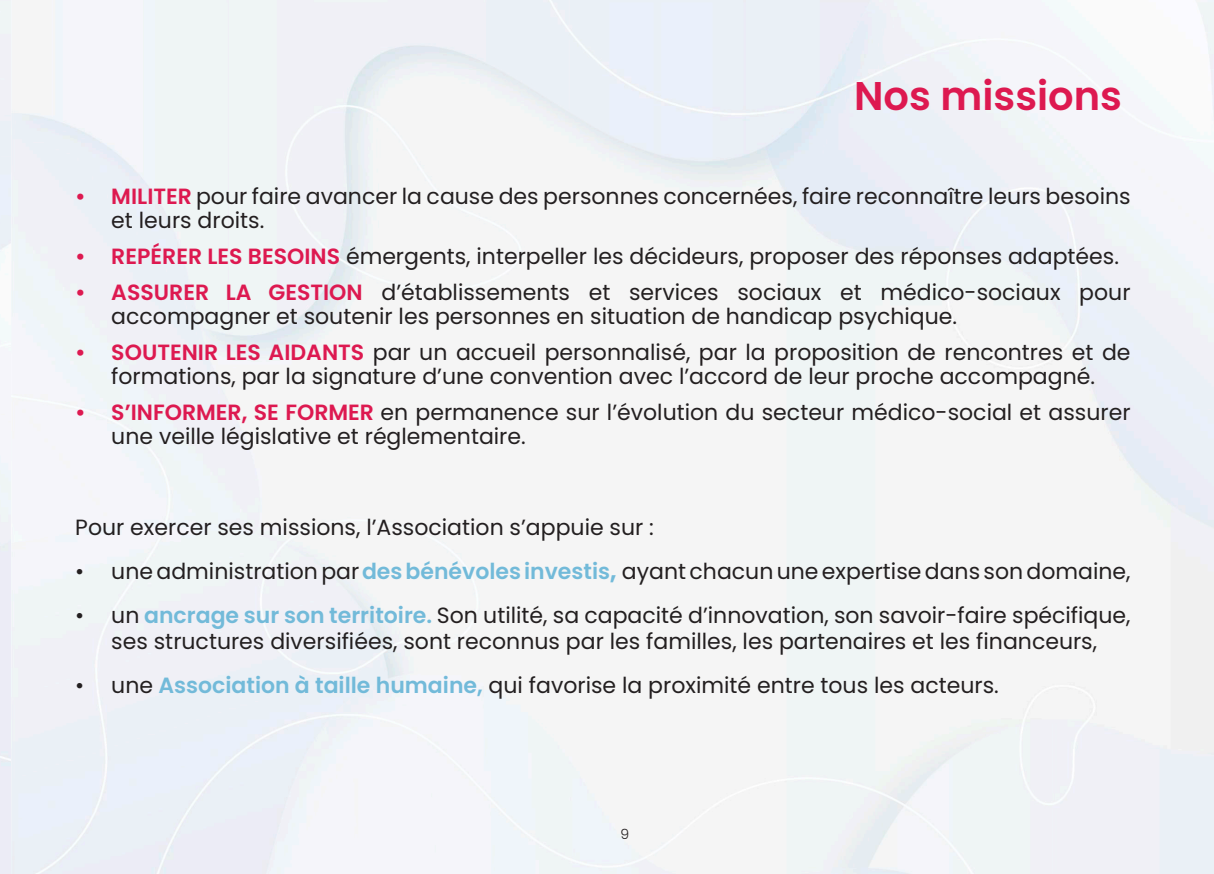
<style>
.page{position:relative;width:1214px;height:874px;background:#fff}
.page>*{position:absolute;margin:0;border:0;box-sizing:border-box;transform-origin:0 0}
.titre_2{font:600 40px "Poppins";color:#dd1950}
.t1{font:22px/24px "Poppins";color:#231f20}
.t2{font:300 14px "Poppins";color:#231f20}
.s1{font-weight:600;color:#dd1950}
.s2{font-weight:600;color:#72bad9}
.s3{font-weight:700;color:#72bad9}
</style>
<div class="page">
<p class="titre_2" style="left:854px;top:72px;width:269px">Nos missions</p>
<p class="t1" style="left:111px;top:184px;width:1020px;text-indent:-36px"><span class="s1">• MILITER</span> pour faire avancer la cause des personnes concernées, faire reconnaître leurs besoins et leurs droits.</p>
<p class="t1" style="left:75px;top:244px;width:1045px"><span class="s1">• REPÉRER LES BESOINS</span> émergents, interpeller les décideurs, proposer des réponses adaptées.</p>
<p class="t1" style="left:111px;top:280px;width:1020px;text-indent:-36px"><span class="s1">• ASSURER LA GESTION</span> d’établissements et services sociaux et médico-sociaux pour accompagner et soutenir les personnes en situation de handicap psychique.</p>
<p class="t1" style="left:75px;top:340px;width:1056px;text-align:center"><span class="s1">• SOUTENIR LES AIDANTS</span> par un accueil personnalisé, par la proposition de rencontres et de formations, par la signature d’une convention avec l’accord de leur proche accompagné.</p>
<p class="t1" style="left:111px;top:400px;width:1020px;text-indent:-36px"><span class="s1">• S’INFORMER, SE FORMER</span> en permanence sur l’évolution du secteur médico-social et assurer une veille législative et réglementaire.</p>
<p class="t1" style="left:75px;top:515px;width:580px">Pour exercer ses missions, l’Association s’appuie sur :</p>
<p class="t1" style="left:75px;top:559px;width:1056px">• une administration par<span class="s2">des bénévoles investis</span><span class="s3">,</span> ayant chacun une expertise dans son domaine,</p>
<p class="t1" style="left:75px;top:602px;width:1056px;line-height:26px;text-align:center">• un <span class="s2">ancrage sur son territoire.</span> Son utilité, sa capacité d’innovation, son savoir-faire spécifique, ses structures diversifiées, sont reconnus par les familles, les partenaires et les financeurs,</p>
<p class="t1" style="left:75px;top:673px;width:924px">• une <span class="s2">Association à taille humaine,</span> qui favorise la proximité entre tous les acteurs.</p>
<p class="t2" style="left:620px;top:825px;width:10px">9</p>
</div>
